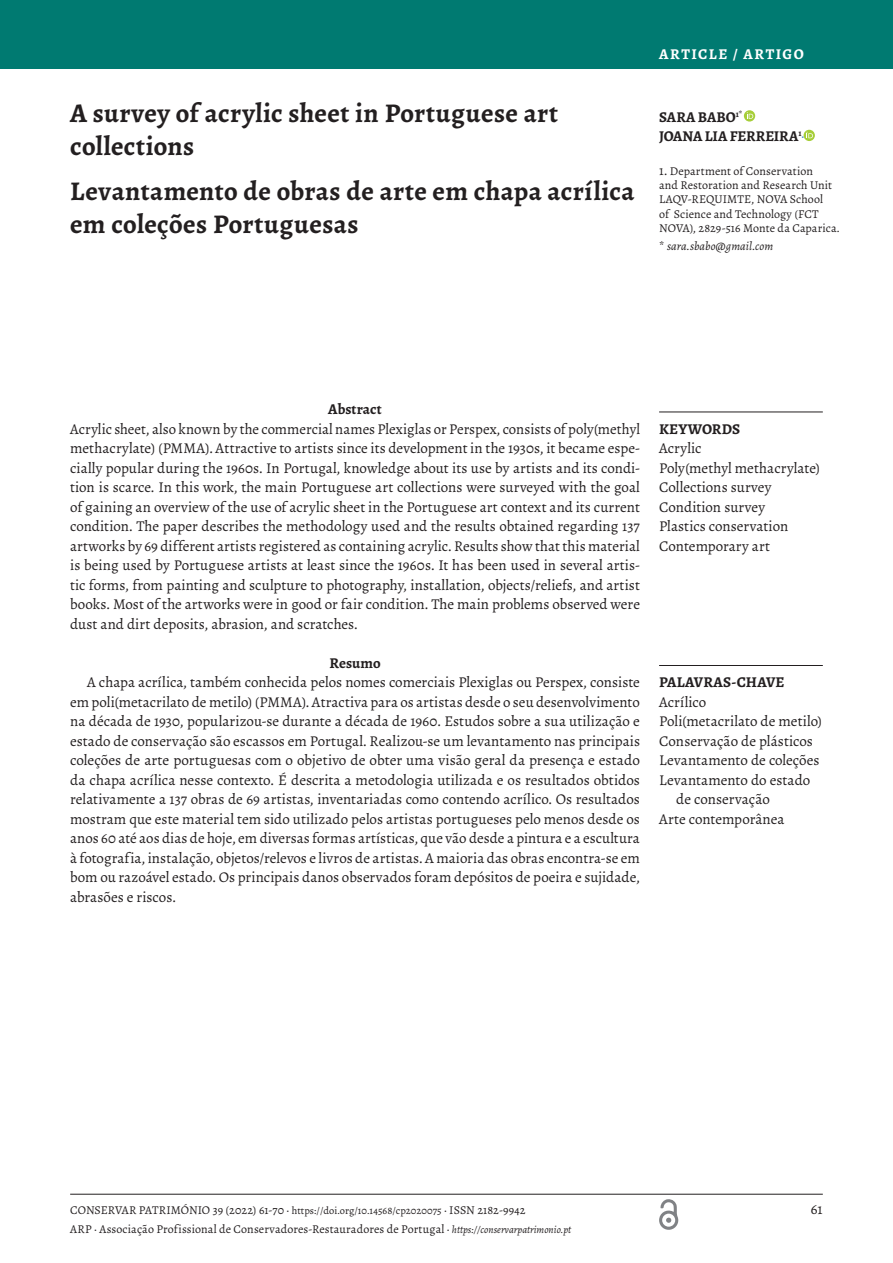
<style>
.page{position:relative;width:893px;height:1263px;background:#fff}
.page>*{position:absolute;margin:0;border:0;box-sizing:border-box;transform-origin:0 0}
.Titulos_artigos{font:700 27px/33px "Alegreya";letter-spacing:.015em;color:#231f20}
.TEXTO_ENG{font:15px/19.5px "Alegreya";color:#231f20;text-align:justify}
.TEXTO_PT{font:15px/19.5px "Alegreya";color:#231f20;text-align:justify}
.Keywords{font:15px/19.5px "Alegreya";color:#231f20}
.Keywords-2{font:700 15px/19.5px "Alegreya";letter-spacing:.01em;color:#231f20}
.TEXTO_PT-2{font:700 15px "Alegreya";letter-spacing:-.005em;color:#231f20}
.Primeiro_paragrafo{font:700 15px "Alegreya";letter-spacing:.095em;color:#fff}
.Capitulos{font:700 15px "Alegreya";letter-spacing:.005em;color:#231f20}
.Notas_P_esq{font:12px "Alegreya";letter-spacing:.005em;color:#231f20}
.notas{font:12px/14.2px "Alegreya";letter-spacing:.005em;color:#231f20}
.notas-2{font:italic 12px "Alegreya";letter-spacing:.01em;color:#231f20}
.s1{font-size:13.5px}
.s2{font-style:normal}
.s3{font-weight:400}
.s4{font-size:10.5px}
.s5{font-style:italic;font-size:10.5px}
</style>
<div class="page">
<hr style="left:70px;top:1194px;width:753px;height:1px;background:#231f20">
<div style="left:0;top:0;width:893px;height:69px;background:#007a71"></div>
<svg style="left:659px;top:1199px;width:20px;height:31px"></svg>
<svg style="left:744px;top:110px;width:11px;height:12px"></svg>
<svg style="left:747px;top:112px;width:7px;height:7px"></svg>
<svg style="left:804px;top:130px;width:11px;height:11px"></svg>
<svg style="left:802px;top:132px;width:12px;height:6px"></svg>
<hr style="left:659px;top:665px;width:164px;height:1px;background:#231f20">
<hr style="left:659px;top:412px;width:164px;height:1px;background:#231f20">
<p class="Titulos_artigos" style="left:70px;top:96px;width:489px">A survey of acrylic sheet in Portuguese art collections</p>
<p class="Titulos_artigos" style="left:70px;top:174px;width:566px">Levantamento de obras de arte em chapa acrílica em coleções Portuguesas</p>
<p class="Primeiro_paragrafo" style="left:659px;top:44px;width:146px">ARTICLE / ARTIGO</p>
<p class="TEXTO_PT-2" style="left:659px;top:107px;width:85px">SARA BABO<sup>1*</sup></p>
<p class="TEXTO_PT-2" style="left:659px;top:126px;width:144px">JOANA LIA FERREIRA<sup>1</sup></p>
<p class="notas" style="left:659px;top:164px;width:182px"><span class="s1">1.</span> Department of Conservation<br>and Restoration and Research Unit<br>LAQV-REQUIMTE, NOVA School<br>of Science and Technology (FCT<br>NOVA), 2829-516 Monte da Caparica.</p>
<p class="notas-2" style="left:659px;top:238px;width:116px"><span class="s2">*</span> sara.sbabo@gmail.com</p>
<p class="Capitulos" style="left:328px;top:399px;width:55px">Abstract</p>
<p class="TEXTO_PT" style="left:70px;top:419px;width:571px">Acrylic sheet, also known by the commercial names Plexiglas or Perspex, consists of poly(methyl methacrylate) (PMMA). Attractive to artists since its development in the 1930s, it became espe&shy;cially popular during the 1960s. In Portugal, knowledge about its use by artists and its condi&shy;tion is scarce. In this work, the main Portuguese art collections were surveyed with the goal of gaining an overview of the use of acrylic sheet in the Portuguese art context and its current condition. The paper describes the methodology used and the results obtained regarding 137 artworks by 69 different artists registered as containing acrylic. Results show that this material is being used by Portuguese artists at least since the 1960s. It has been used in several artis&shy;tic forms, from painting and sculpture to photography, installation, objects/reliefs, and artist books. Most of the artworks were in good or fair condition. The main problems observed were dust and dirt deposits, abrasion, and scratches.</p>
<p class="Capitulos" style="left:329px;top:653px;width:53px">Resumo</p>
<p class="TEXTO_ENG" style="left:70px;top:672px;width:571px;text-indent:17px">A chapa acrílica, também conhecida pelos nomes comerciais Plexiglas ou Perspex, consiste em poli(metacrilato de metilo) (PMMA). Atractiva para os artistas desde o seu desenvolvimento na década de 1930, popularizou-se durante a década de 1960. Estudos sobre a sua utilização e estado de conservação são escassos em Portugal. Realizou-se um levantamento nas principais coleções de arte portuguesas com o objetivo de obter uma visão geral da presença e estado da chapa acrílica nesse contexto. É descrita a metodologia utilizada e os resultados obtidos relativamente a 137 obras de 69 artistas, inventariadas como contendo acrílico. Os resultados mostram que este material tem sido utilizado pelos artistas portugueses pelo menos desde os anos 60 até aos dias de hoje, em diversas formas artísticas, que vão desde a pintura e a escultura à fotografia, instalação, objetos/relevos e livros de artistas. A maioria das obras encontra-se em bom ou razoável estado. Os principais danos observados foram depósitos de poeira e sujidade, abrasões e riscos.</p>
<p class="Keywords-2" style="left:659px;top:672px;width:127px">PALAVRAS-CHAVE<br><span class="s3">Acrílico</span></p>
<p class="Keywords-2" style="left:659px;top:419px;width:83px">KEYWORDS</p>
<p class="Keywords" style="left:659px;top:438px;width:44px">Acrylic</p>
<p class="Keywords" style="left:659px;top:458px;width:163px">Poly(methyl methacrylate)</p>
<p class="Keywords" style="left:659px;top:477px;width:114px">Collections survey</p>
<p class="Keywords" style="left:659px;top:497px;width:107px">Condition survey</p>
<p class="Keywords" style="left:659px;top:516px;width:131px">Plastics conservation</p>
<p class="Keywords" style="left:659px;top:536px;width:112px">Contemporary art</p>
<p class="Keywords" style="left:659px;top:711px;width:165px">Poli(metacrilato de metilo)</p>
<p class="Keywords" style="left:659px;top:731px;width:155px">Conservação de plásticos</p>
<p class="Keywords" style="left:659px;top:750px;width:162px">Levantamento de coleções<br>Levantamento do estado</p>
<p class="Keywords" style="left:676px;top:789px;width:95px">de conservação</p>
<p class="Keywords" style="left:659px;top:809px;width:127px">Arte contemporânea</p>
<p class="Notas_P_esq" style="left:70px;top:1202px;width:457px">CONSERVAR PATRIMÓNIO 39 (2022) 61-70 · <span class="s4">https://doi.org/10.14568/cp2020075</span> · ISSN 2182-9942</p>
<p class="TEXTO_ENG" style="left:811px;top:1199px;width:13px">61</p>
<p class="Notas_P_esq" style="left:70px;top:1222px;width:503px">ARP · Associação Profissional de Conservadores-Restauradores de Portugal · <span class="s5">https://conservarpatrimonio.pt</span></p>
</div>
